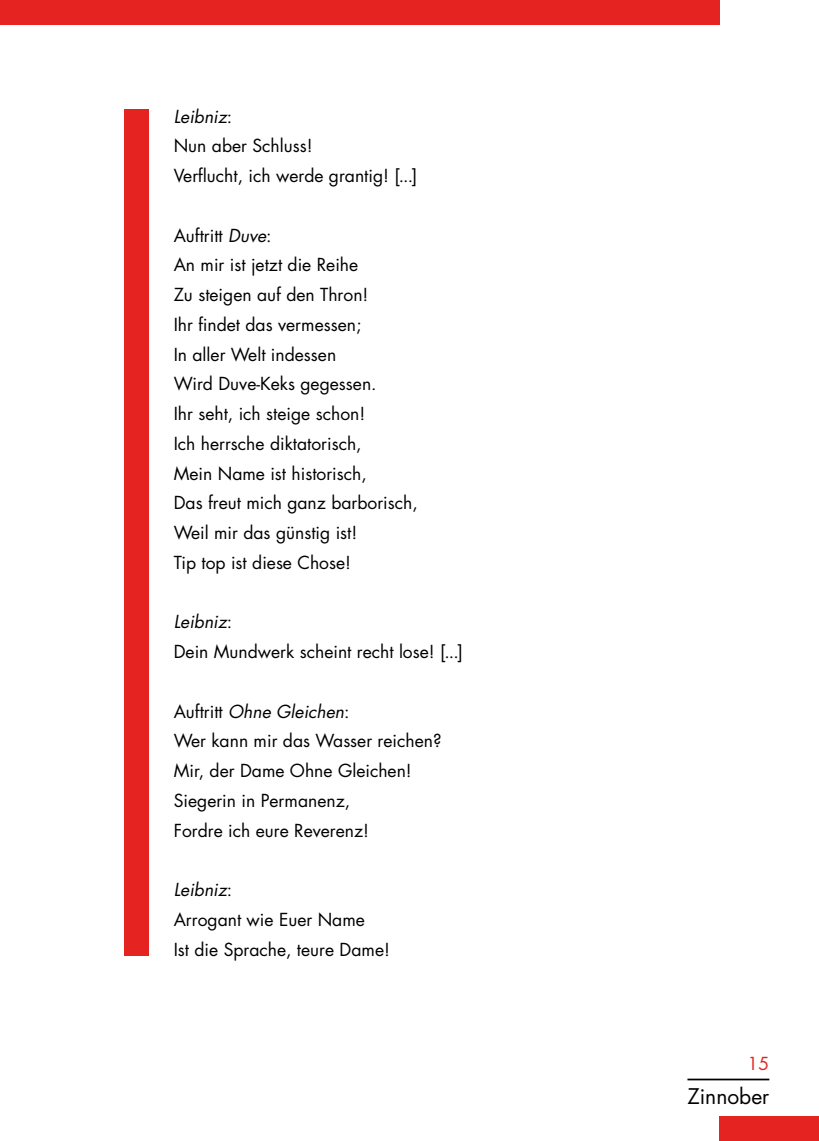
<style>
.page{position:relative;width:819px;height:1141px;background:#fff}
.page>*{position:absolute;margin:0;border:0;box-sizing:border-box;transform-origin:0 0}
.t1{font:21px "Futura";color:#000}
.t2{font:17.5px/29.8px "Futura";color:#000}
.t3{font:17.5px "Futura";color:#e52321}
.s1{font-style:italic}
</style>
<div class="page">
<div style="left:0;top:0;width:719px;height:25px;background:#e52321"></div>
<hr style="left:687px;top:1079px;width:82px;height:1px;background:#000">
<div style="left:719px;top:1116px;width:100px;height:25px;background:#e52321"></div>
<div style="left:124px;top:109px;width:25px;height:846px;background:#e52321"></div>
<p class="t2" style="left:174px;top:101px;width:245px"><span class="s1">Leibniz</span>:<br>Nun aber Schluss!<br>Verflucht, ich werde grantig! [...]</p>
<p class="t2" style="left:174px;top:220px;width:245px">Auftritt <span class="s1">Duve</span>:<br>An mir ist jetzt die Reihe<br>Zu steigen auf den Thron!<br>Ihr findet das vermessen;<br>In aller Welt indessen<br>Wird Duve-Keks gegessen.<br>Ihr seht, ich steige schon!<br>Ich herrsche diktatorisch,<br>Mein Name ist historisch,<br>Das freut mich ganz barborisch,<br>Weil mir das günstig ist!<br>Tip top ist diese Chose!</p>
<p class="t2" style="left:174px;top:607px;width:291px"><span class="s1">Leibniz</span>:<br>Dein Mundwerk scheint recht lose! [...]</p>
<p class="t2" style="left:174px;top:696px;width:269px">Auftritt <span class="s1">Ohne Gleichen</span>:<br>Wer kann mir das Wasser reichen?<br>Mir, der Dame Ohne Gleichen!<br>Siegerin in Permanenz,<br>Fordre ich eure Reverenz!</p>
<p class="t2" style="left:174px;top:874px;width:218px"><span class="s1">Leibniz</span>:<br>Arrogant wie Euer Name<br>Ist die Sprache, teure Dame!</p>
<p class="t3" style="left:747px;top:1052px;width:23px">15</p>
<p class="t1" style="left:687px;top:1082px;width:83px">Zinnober</p>
</div>
